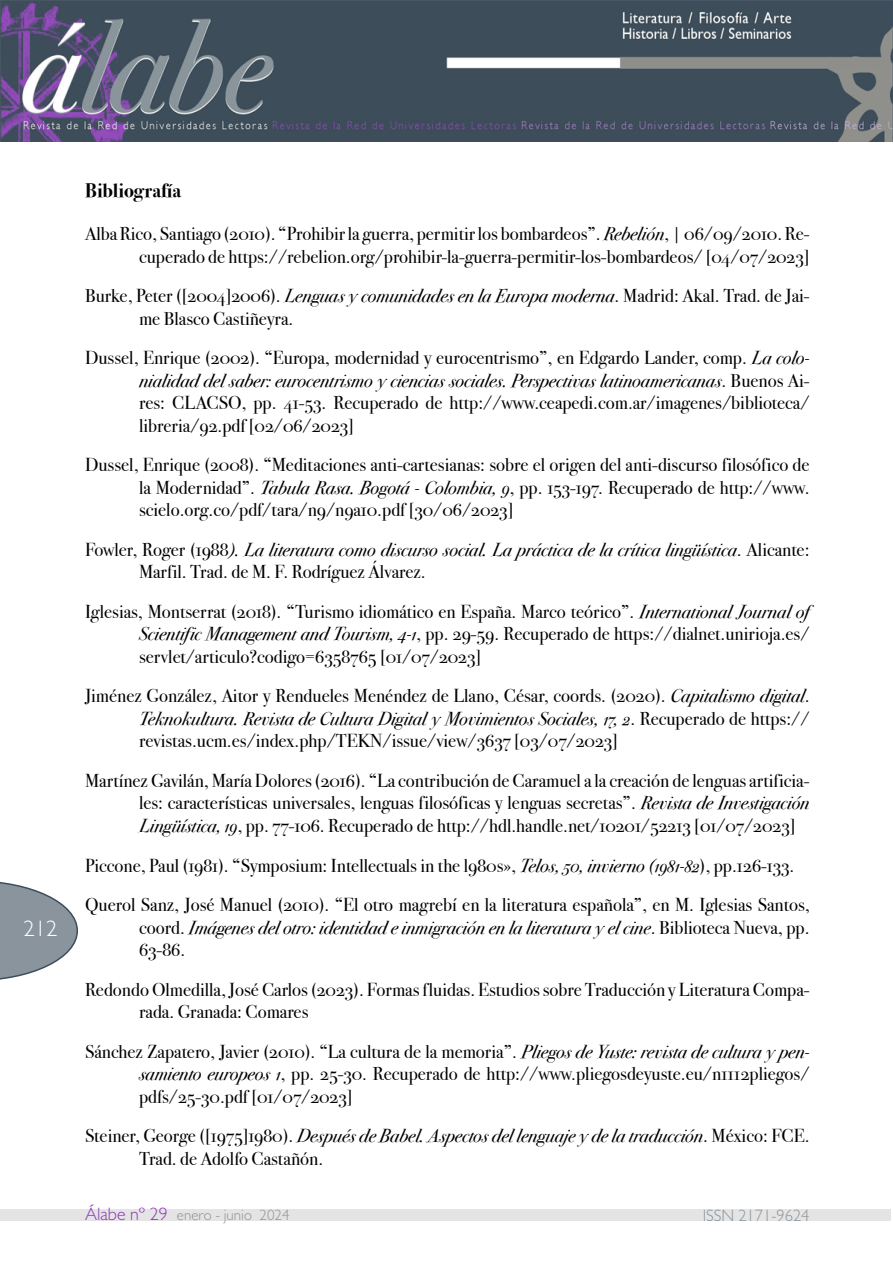
<style>
.page{position:relative;width:893px;height:1263px;background:#fff}
.page>*{position:absolute;margin:0;border:0;box-sizing:border-box;transform-origin:0 0}
.t1{font:300 22.5px "Gill Sans";color:#fff}
.t2{font:19.5px "Bodoni Svty Two OSITCTT Bold";color:#000}
.t3{font:18.75px/22.5px "Bodoni Svty Two OSITCTT Book";color:#000}
.t4{font:18.75px "Bodoni Svty Two OSITCTT Book It";color:#000}
.t5{font:300 16.5px "Gill Sans";color:#8b959c}
.t6{font:300 15px "Gill Sans";color:#8b959c}
.s1{font-family:"Bodoni Svty Two OSITCTT Book It"}
.s2{font-family:"Bodoni Svty Two OSITCTT Book"}
.s3{font-size:18px;color:#9038b7}
</style>
<div class="page">
<svg style="left:0;top:882px;width:78px;height:98px"></svg>
<img style="left:0;top:0;width:893px;height:141px">
<div style="left:0;top:1210px;width:891px;height:11px;background:#e4e4e4"></div>
<p class="t1" style="left:24px;top:915px;width:35px">212</p>
<p class="t2" style="left:85px;top:179px;width:98px">Bibliografía</p>
<p class="t3" style="left:85px;top:223px;width:726px;text-align:right">Alba Rico, Santiago (2010). “Prohibir la guerra, permitir los bombardeos”. <span class="s1">Rebelión</span>, | 06/09/2010. Re&shy;cuperado de https://rebelion.org/prohibir-la-guerra-permitir-los-bombardeos/ [04/07/2023]</p>
<p class="t3" style="left:139px;top:285px;width:672px;text-indent:-54px">Burke, Peter ([2004]2006). <span class="s1">Lenguas y comunidades en la Europa moderna</span>. Madrid: Akal. Trad. de Jai&shy;me Blasco Castiñeyra.</p>
<p class="t3" style="left:85px;top:347px;width:726px">Dussel, Enrique (2002). “Europa, modernidad y eurocentrismo”, en Edgardo Lander, comp. <span class="s1">La colo-</span></p>
<p class="t4" style="left:139px;top:369px;width:672px">nialidad del saber: eurocentrismo y ciencias sociales. Perspectivas latinoamericanas<span class="s2">. Buenos Ai-</span></p>
<p class="t3" style="left:139px;top:392px;width:672px">res: CLACSO, pp. 41-53. Recuperado de http://www.ceapedi.com.ar/imagenes/biblioteca/ libreria/92.pdf [02/06/2023]</p>
<p class="t3" style="left:139px;top:454px;width:672px;text-align:justify;text-indent:-54px">Dussel, Enrique (2008). “Meditaciones anti-cartesianas: sobre el origen del anti-discurso filosófico de la Modernidad”. <span class="s1">Tabula Rasa. Bogotá - Colombia, 9</span>, pp. 153-197. Recuperado de http://www. scielo.org.co/pdf/tara/n9/n9a10.pdf [30/06/2023]</p>
<p class="t4" style="left:85px;top:538px;width:726px"><span class="s2">Fowler, Roger (1988</span>). La literatura como discurso social. La práctica de la crítica lingüística<span class="s2">. Alicante:</span></p>
<p class="t3" style="left:85px;top:552px;width:726px;line-height:39.5px;text-indent:54px">Marfil. Trad. de M. F. Rodríguez Álvarez.<br>Iglesias, Montserrat (2018). “Turismo idiomático en España. Marco teórico”. <span class="s1">International Journal of</span></p>
<p class="t3" style="left:139px;top:623px;width:672px"><span class="s1">Scientific Management and Tourism, 4-1</span>, pp. 29-59. Recuperado de https://dialnet.unirioja.es/ servlet/articulo?codigo=6358765 [01/07/2023]</p>
<p class="t3" style="left:85px;top:685px;width:726px">Jiménez González, Aitor y Rendueles Menéndez de Llano, César, coords. (2020). <span class="s1">Capitalismo digital</span>.</p>
<p class="t4" style="left:139px;top:707px;width:672px">Teknokultura. Revista de Cultura Digital y Movimientos Sociales, 17, 2<span class="s2">. Recuperado de https://</span></p>
<p class="t3" style="left:85px;top:721px;width:726px;line-height:39.5px;text-indent:54px">revistas.ucm.es/index.php/TEKN/issue/view/3637 [03/07/2023]<br>Martínez Gavilán, María Dolores (2016). “La contribución de Caramuel a la creación de lenguas artificia-</p>
<p class="t3" style="left:139px;top:792px;width:672px">les: características universales, lenguas filosóficas y lenguas secretas”. <span class="s1">Revista de Investigación<br>Lingüística, 19</span>, pp. 77-106. Recuperado de http://hdl.handle.net/10201/52213 [01/07/2023]</p>
<p class="t3" style="left:85px;top:845px;width:726px;line-height:39.5px">Piccone, Paul (1981). “Symposium: Intellectuals in the l980s», <span class="s1">Telos, 50, invierno (1981-82</span>), pp.126-133.<br>Querol Sanz, José Manuel (2010). “El otro magrebí en la literatura española”, en M. Iglesias Santos,</p>
<p class="t4" style="left:139px;top:916px;width:672px"><span class="s2">coord.</span> Imágenes del otro: identidad e inmigración en la literatura y el cine<span class="s2">. Biblioteca Nueva, pp.</span></p>
<p class="t3" style="left:85px;top:930px;width:726px;line-height:39.5px;text-indent:54px">63-86.<br>Redondo Olmedilla, José Carlos (2023). Formas fluidas. Estudios sobre Traducción y Literatura Compa-</p>
<p class="t3" style="left:85px;top:992px;width:726px;line-height:39.5px;text-indent:54px">rada. Granada: Comares<br>Sánchez Zapatero, Javier (2010). “La cultura de la memoria”. <span class="s1">Pliegos de Yuste: revista de cultura y pen-</span></p>
<p class="t3" style="left:139px;top:1062px;width:672px"><span class="s1">samiento europeos 1</span>, pp. 25-30. Recuperado de http://www.pliegosdeyuste.eu/n1112pliegos/ pdfs/25-30.pdf [01/07/2023]</p>
<p class="t4" style="left:85px;top:1124px;width:726px"><span class="s2">Steiner, George ([1975]1980).</span> Después de Babel. Aspectos del lenguaje y de la traducción<span class="s2">. México: FCE.</span></p>
<p class="t3" style="left:139px;top:1147px;width:186px">Trad. de Adolfo Castañón.</p>
<p class="t6" style="left:85px;top:1206px;width:206px"><span class="s3">Álabe nº 29</span> enero - junio 2024</p>
<p class="t5" style="left:703px;top:1205px;width:108px">ISSN 2171-9624</p>
</div>
